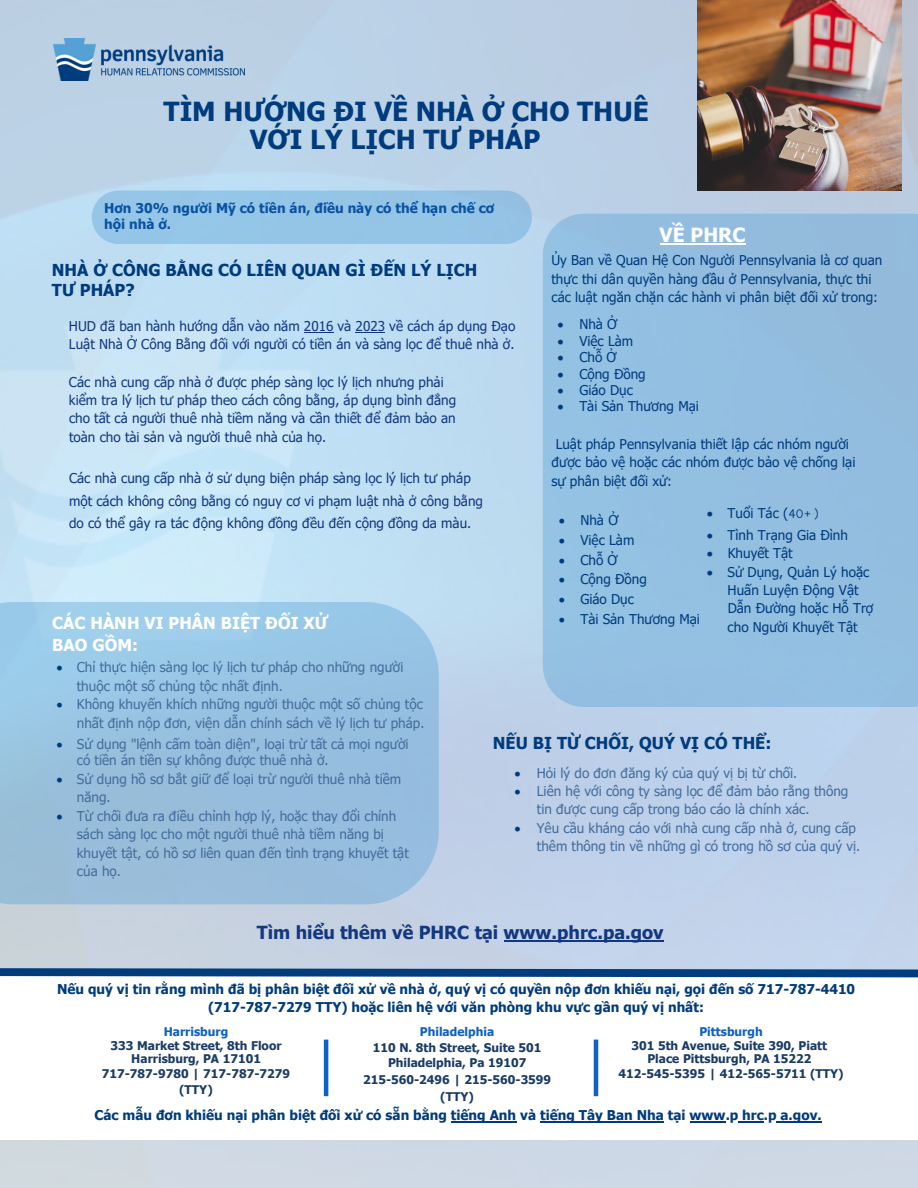
<style>
.page{position:relative;width:918px;height:1188px;background:#fff}
.page>*{position:absolute;margin:0;border:0;box-sizing:border-box;transform-origin:0 0}
.t1{font:700 26.25px/28px "Tahoma";color:#003c7d}
.t2{font:700 19.5px "Tahoma";color:#fbfdfe}
.t3{font:700 18px "Tahoma";color:#133880}
.t4{font:700 16.5px/20px "Tahoma";color:#003c7d}
.t5{font:700 16.5px/21.9px "Tahoma";color:#fff}
.t6{font:13.5px/18.3px "Tahoma";color:#446d9d}
.t7{font:13.5px/18.5px "Tahoma";color:#133880}
.t8{font:13.5px/18.5px "Tahoma";color:#003c7d}
.t9{font:700 13.5px/18.3px "Tahoma";color:#003c7d;text-align:center}
.t10{font:700 13.5px/16.5px "Tahoma";color:#0952a2}
.t11{font:13.5px "Symbol";color:#003c7d}
.t12{font:700 12px/12.5px "Tahoma";color:#1b3c65;text-align:center}
.t13{font:700 12px "Tahoma";color:#0d61c3}
.s1{font-family:"Vrinda"}
.s2{color:#003c7d}
</style>
<div class="page">
<img style="left:0;top:0;width:918px;height:1188px">
<div style="left:92px;top:191px;width:440px;height:53px;background:#94c5e7"></div>
<img style="left:698px;top:0;width:204px;height:190px">
<div style="left:543px;top:214px;width:375px;height:493px;background:#93bfe1"></div>
<img style="left:54px;top:39px;width:191px;height:41px">
<svg style="left:0;top:602px;width:439px;height:302px;fill:#98bede"></svg>
<div style="left:0;top:974px;width:918px;height:166px;background:#fff"></div>
<svg style="left:0;top:964px;width:918px;height:14px"></svg>
<hr style="left:324px;top:1040px;width:4px;height:56px;background:#0e62c4">
<hr style="left:594px;top:1040px;width:4px;height:56px;background:#0e62c4">
<svg style="left:356px;top:332px;width:29px;height:1px"></svg>
<svg style="left:304px;top:332px;width:29px;height:1px"></svg>
<hr style="left:660px;top:244px;width:85px;height:1px;background:#fbfdfe">
<hr style="left:504px;top:940px;width:160px;height:2px;background:#133880">
<hr style="left:777px;top:1121px;width:45px;height:2px;background:#003c7d">
<hr style="left:738px;top:1121px;width:26px;height:2px;background:#003c7d">
<hr style="left:690px;top:1121px;width:36px;height:2px;background:#003c7d">
<hr style="left:540px;top:1121px;width:124px;height:2px;background:#003c7d">
<hr style="left:451px;top:1121px;width:65px;height:2px;background:#003c7d">
<h1 class="t1" style="left:250px;top:98px;width:401px;text-indent:-86px">TÌM HƯỚNG ĐI VỀ NHÀ Ở CHO THUÊ<br>VỚI LÝ LỊCH TƯ PHÁP</h1>
<p class="t10" style="left:104px;top:200px;width:392px">Hơn 30% người Mỹ có tiền án, điều này có thể hạn chế cơ hội nhà ở.</p>
<p class="t4" style="left:52px;top:261px;width:427px">NHÀ Ở CÔNG BẰNG CÓ LIÊN QUAN GÌ ĐẾN LÝ LỊCH<br>TƯ PHÁP?</p>
<p class="t7" style="left:69px;top:318px;width:448px">HUD đã ban hành hướng dẫn vào năm 2016 và 2023 về cách áp dụng Đạo<br>Luật Nhà Ở Công Bằng đối với người có tiền án và sàng lọc để thuê nhà ở.</p>
<p class="t7" style="left:69px;top:373px;width:389px">Các nhà cung cấp nhà ở được phép sàng lọc lý lịch nhưng phải kiểm tra lý lịch tư pháp theo cách công bằng, áp dụng bình đẳng cho tất cả người thuê nhà tiềm năng và cần thiết để đảm bảo an toàn cho tài sản và người thuê nhà của họ.</p>
<p class="t7" style="left:69px;top:468px;width:416px;line-height:22.5px">Các nhà cung cấp nhà ở sử dụng biện pháp sàng lọc lý lịch tư pháp một cách không công bằng có nguy cơ vi phạm luật nhà ở công bằng do có thể gây ra tác động không đồng đều đến cộng đồng da màu.</p>
<h2 class="t2" style="left:660px;top:221px;width:87px">VỀ PHRC</h2>
<p class="t8" style="left:551px;top:252px;width:333px">Ủy Ban về Quan Hệ Con Người Pennsylvania là cơ quan thực thi dân quyền hàng đầu ở Pennsylvania, thực thi các luật ngăn chặn các hành vi phân biệt đối xử trong:</p>
<p class="t8" style="left:558px;top:316px;width:61px">• Nhà Ở</p>
<p class="t8" style="left:558px;top:332px;width:77px">• Việc Làm</p>
<p class="t8" style="left:558px;top:349px;width:61px">• Chỗ Ở</p>
<p class="t8" style="left:558px;top:365px;width:90px">• Cộng Đồng</p>
<p class="t8" style="left:558px;top:382px;width:77px">• Giáo Dục</p>
<p class="t8" style="left:558px;top:398px;width:143px">• Tài Sản Thương Mại</p>
<p class="t8" style="left:551px;top:436px;width:305px;text-indent:4px">Luật pháp Pennsylvania thiết lập các nhóm người được bảo vệ hoặc các nhóm được bảo vệ chống lại sự phân biệt đối xử:</p>
<p class="t8" style="left:707px;top:505px;width:116px">• Tuổi Tác (<span class="s1">40+)</span></p>
<p class="t8" style="left:707px;top:526px;width:143px">• Tình Trạng Gia Đình</p>
<p class="t8" style="left:707px;top:545px;width:88px">• Khuyết Tật</p>
<p class="t8" style="left:728px;top:563px;width:147px;text-indent:-21px">• Sử Dụng, Quản Lý hoặc<br>Huấn Luyện Động Vật<br>Dẫn Đường hoặc Hỗ Trợ cho Người Khuyết Tật</p>
<p class="t8" style="left:559px;top:511px;width:61px">• Nhà Ở</p>
<p class="t8" style="left:559px;top:531px;width:77px">• Việc Làm</p>
<p class="t8" style="left:559px;top:551px;width:61px">• Chỗ Ở</p>
<p class="t8" style="left:559px;top:571px;width:90px">• Cộng Đồng</p>
<p class="t8" style="left:559px;top:591px;width:77px">• Giáo Dục</p>
<p class="t8" style="left:559px;top:611px;width:143px">• Tài Sản Thương Mại</p>
<p class="t5" style="left:52px;top:613px;width:277px">CÁC HÀNH VI PHÂN BIỆT ĐỐI XỬ<br>BAO GỒM:</p>
<p class="t6" style="left:77px;top:659px;width:328px;text-indent:-20px"><span class="s2">•</span> Chỉ thực hiện sàng lọc lý lịch tư pháp cho những người thuộc một số chủng tộc nhất định.</p>
<p class="t11" style="left:56px;top:696px;width:8px">•</p>
<p class="t11" style="left:56px;top:735px;width:8px">•</p>
<p class="t6" style="left:77px;top:696px;width:349px">Không khuyến khích những người thuộc một số chủng tộc nhất định nộp đơn, viện dẫn chính sách về lý lịch tư pháp.</p>
<p class="t6" style="left:77px;top:736px;width:333px;line-height:16.4px">Sử dụng "lệnh cấm toàn diện", loại trừ tất cả mọi người có tiền án tiền sự không được thuê nhà ở.</p>
<p class="t6" style="left:77px;top:771px;width:326px;text-indent:-20px"><span class="s2">•</span> Sử dụng hồ sơ bắt giữ để loại trừ người thuê nhà tiềm năng.</p>
<p class="t6" style="left:77px;top:807px;width:333px;text-indent:-20px"><span class="s2">•</span> Từ chối đưa ra điều chỉnh hợp lý, hoặc thay đổi chính sách sàng lọc cho một người thuê nhà tiềm năng bị khuyết tật, có hồ sơ liên quan đến tình trạng khuyết tật của họ.</p>
<p class="t4" style="left:493px;top:734px;width:280px">NẾU BỊ TỪ CHỐI, QUÝ VỊ CÓ THỂ:</p>
<p class="t6" style="left:514px;top:764px;width:284px"><span class="s2">•</span> Hỏi lý do đơn đăng ký của quý vị bị từ chối.</p>
<p class="t6" style="left:537px;top:783px;width:313px;text-indent:-22px"><span class="s2">•</span> Liên hệ với công ty sàng lọc để đảm bảo rằng thông tin được cung cấp trong báo cáo là chính xác.</p>
<p class="t6" style="left:537px;top:820px;width:325px;text-indent:-22px"><span class="s2">•</span> Yêu cầu kháng cáo với nhà cung cấp nhà ở, cung cấp thêm thông tin về những gì có trong hồ sơ của quý vị.</p>
<h3 class="t3" style="left:257px;top:920px;width:408px">Tìm hiểu thêm về PHRC tại www.phrc.pa.gov</h3>
<p class="t9" style="left:57px;top:981px;width:800px">Nếu quý vị tin rằng mình đã bị phân biệt đối xử về nhà ở, quý vị có quyền nộp đơn khiếu nại, gọi đến số 717-787-4410 (717-787-7279 TTY) hoặc liên hệ với văn phòng khu vực gần quý vị nhất:</p>
<p class="t13" style="left:164px;top:1023px;width:66px">Harrisburg</p>
<p class="t12" style="left:111px;top:1040px;width:172px">333 Market Street, 8th Floor<br>Harrisburg, PA 17101</p>
<p class="t12" style="left:102px;top:1068px;width:190px">717-787-9780 | 717-787-7279</p>
<p class="t13" style="left:420px;top:1023px;width:76px">Philadelphia</p>
<p class="t12" style="left:363px;top:1040px;width:190px;line-height:16.2px">110 N. 8th Street, Suite 501<br>Philadelphia, Pa 19107<br>215-560-2496 | 215-560-3599</p>
<p class="t13" style="left:699px;top:1023px;width:65px">Pittsburgh</p>
<p class="t12" style="left:632px;top:1040px;width:197px">301 5th Avenue, Suite 390, Piatt<br>Place Pittsburgh, PA 15222</p>
<p class="t12" style="left:618px;top:1068px;width:227px">412-545-5395 | 412-565-5711 (TTY)</p>
<p class="t12" style="left:179px;top:1084px;width:35px">(TTY)</p>
<p class="t12" style="left:440px;top:1091px;width:35px">(TTY)</p>
<p class="t9" style="left:94px;top:1107px;width:729px">Các mẫu đơn khiếu nại phân biệt đối xử có sẵn bằng tiếng Anh và tiếng Tây Ban Nha tại www.p hrc.p a.gov.</p>
</div>
